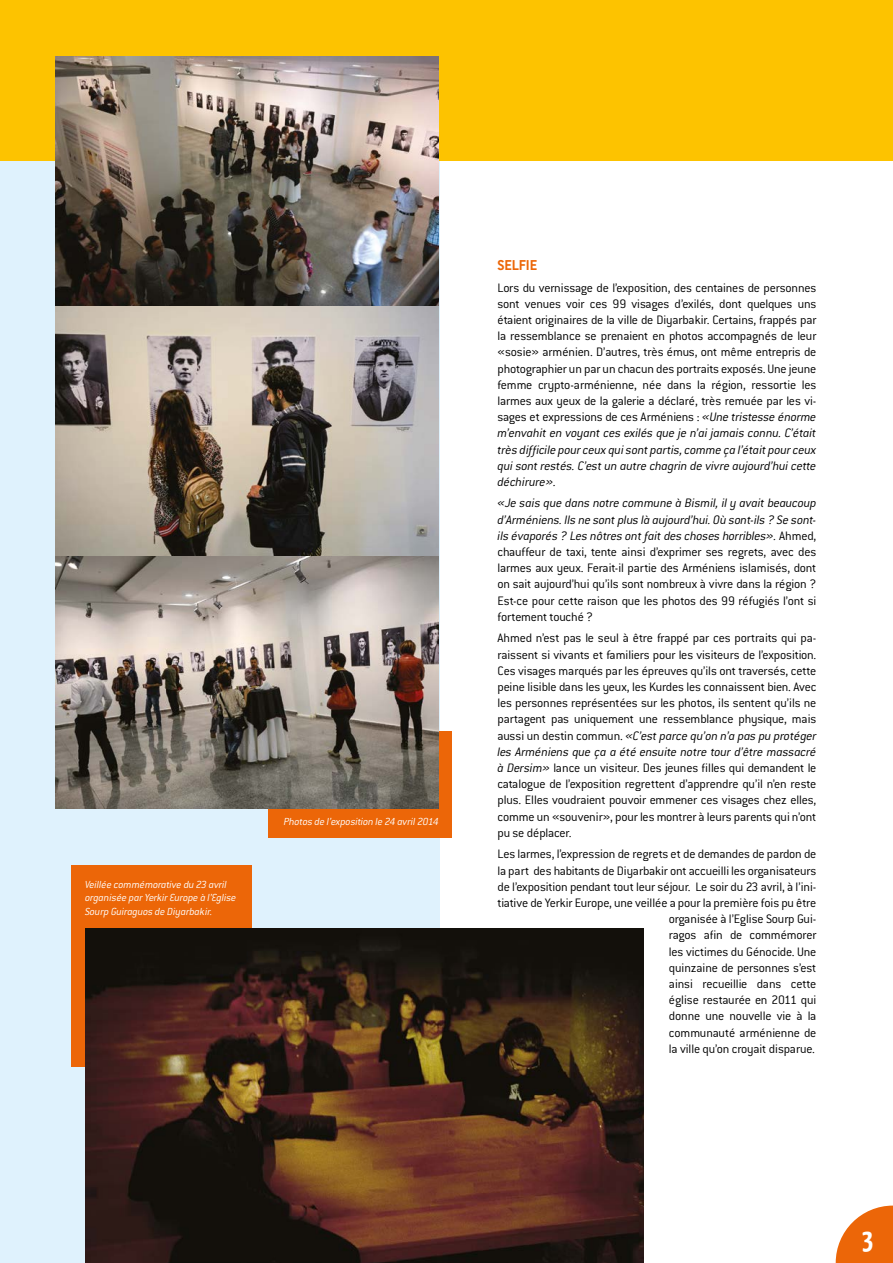
<style>
.page{position:relative;width:893px;height:1263px;background:#fff}
.page>*{position:absolute;margin:0;border:0;box-sizing:border-box;transform-origin:0 0}
.t1{font:700 29.1px "Yanone Kaffeesatz";color:#fff}
.t2{font:700 15.75px "Conduit ITC";color:#ec6608}
.t3{font:300 13.5px/16.2px "Conduit ITC";letter-spacing:-.01em;color:#000;text-align:justify}
.t4{font:italic 300 11.25px/13.5px "Conduit ITC";letter-spacing:-.01em;color:#fff}
.s1{font-style:italic}
</style>
<div class="page">
<div style="left:0;top:139px;width:439px;height:1124px;background:#dff2fd"></div>
<div style="left:0;top:0;width:893px;height:160px;background:#fdc300"></div>
<svg style="left:836px;top:1205px;width:57px;height:58px"></svg>
<div style="left:71px;top:865px;width:181px;height:202px;background:#ec6608"></div>
<div style="left:268px;top:731px;width:183px;height:107px;background:#ec6608"></div>
<img style="left:55px;top:56px;width:383px;height:250px">
<img style="left:55px;top:306px;width:383px;height:250px">
<img style="left:55px;top:556px;width:383px;height:252px">
<img style="left:85px;top:928px;width:558px;height:335px">
<p class="t4" style="left:85px;top:877px;width:153px">Veillée commémorative du 23 avril organisée par Yerkir Europe à l’Eglise<br>Sourp Guiraguos de Diyarbakir.</p>
<p class="t4" style="left:284px;top:815px;width:157px">Photos de l’exposition le 24 avril 2014</p>
<p class="t2" style="left:497px;top:256px;width:41px">SELFIE</p>
<p class="t3" style="left:497px;top:279px;width:320px">Lors du vernissage de l’exposition, des centaines de personnes sont venues voir ces 99 visages d’exilés, dont quelques uns étaient originaires de la ville de Diyarbakir. Certains, frappés par la ressemblance se prenaient en photos accompagnés de leur «sosie» arménien. D’autres, très émus, ont même entrepris de photographier un par un chacun des portraits exposés. Une jeune femme crypto-arménienne, née dans la région, ressortie les larmes aux yeux de la galerie a déclaré, très remuée par les vi&shy;sages et expressions de ces Arméniens : <span class="s1">«Une tristesse énorme m’envahit en voyant ces exilés que je n’ai jamais connu. C’était très difficile pour ceux qui sont partis, comme ça l’était pour ceux qui sont restés. C’est un autre chagrin de vivre aujourd’hui cette déchirure».</span></p>
<p class="t3" style="left:497px;top:495px;width:320px"><span class="s1">«Je sais que dans notre commune à Bismil, il y avait beaucoup d’Arméniens. Ils ne sont plus là aujourd’hui. Où sont-ils ? Se sont&shy;ils évaporés ? Les nôtres ont fait des choses horribles».</span> Ahmed, chauffeur de taxi, tente ainsi d’exprimer ses regrets, avec des larmes aux yeux. Ferait-il partie des Arméniens islamisés, dont on sait aujourd’hui qu’ils sont nombreux à vivre dans la région ?<br>Est-ce pour cette raison que les photos des 99 réfugiés l’ont si fortement touché ?</p>
<p class="t3" style="left:497px;top:630px;width:320px">Ahmed n’est pas le seul à être frappé par ces portraits qui pa&shy;raissent si vivants et familiers pour les visiteurs de l’exposition.<br>Ces visages marqués par les épreuves qu’ils ont traversés, cette peine lisible dans les yeux, les Kurdes les connaissent bien. Avec les personnes représentées sur les photos, ils sentent qu’ils ne partagent pas uniquement une ressemblance physique, mais aussi un destin commun. <span class="s1">«C’est parce qu’on n’a pas pu protéger les Arméniens que ça a été ensuite notre tour d’être massacré à Dersim»</span> lance un visiteur. Des jeunes filles qui demandent le catalogue de l’exposition regrettent d’apprendre qu’il n’en reste plus. Elles voudraient pouvoir emmener ces visages chez elles, comme un «souvenir», pour les montrer à leurs parents qui n’ont pu se déplacer.</p>
<p class="t3" style="left:497px;top:846px;width:320px;text-align:right">Les larmes, l’expression de regrets et de demandes de pardon de la part des habitants de Diyarbakir ont accueilli les organisateurs de l’exposition pendant tout leur séjour. Le soir du 23 avril, à l’ini&shy;tiative de Yerkir Europe, une veillée a pour la première fois pu être organisée à l’Eglise Sourp Gui-<br>ragos afin de commémorer<br>les victimes du Génocide. Une<br>quinzaine de personnes s’est<br>ainsi recueillie dans cette<br>église restaurée en 2011 qui<br>donne une nouvelle vie à la<br>communauté arménienne de<br>la ville qu’on croyait disparue.</p>
<h1 class="t1" style="left:862px;top:1219px;width:13px">3</h1>
</div>
